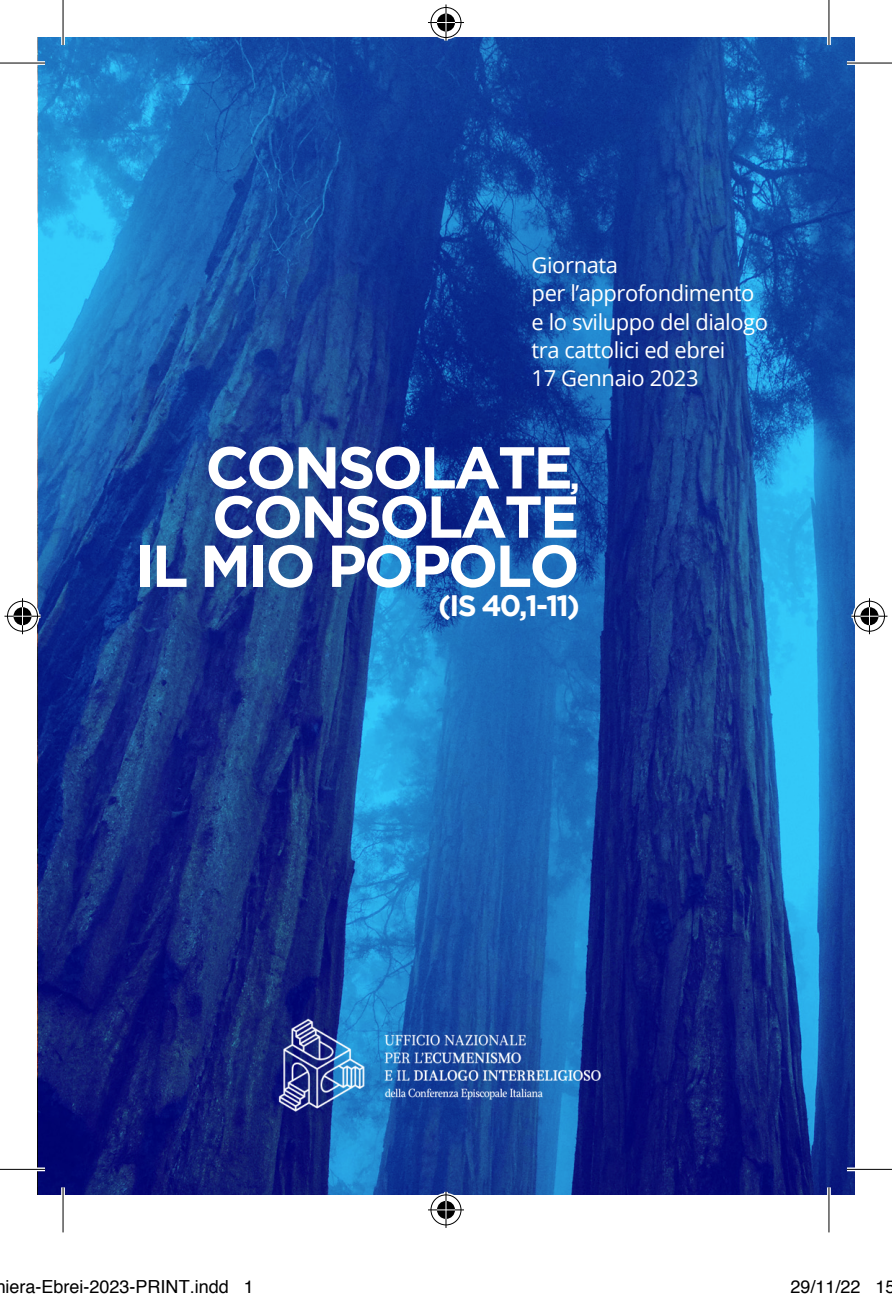
<style>
.page{position:relative;width:892px;height:1302px;background:#fff}
.page>*{position:absolute;margin:0;border:0;box-sizing:border-box;transform-origin:0 0}
.TestoCaslon{font:700 59.1px "Gotham";letter-spacing:-.045em;color:#fff}
.TestoCaslon-2{font:700 29.4px "Gotham";color:#fff}
.Testo_Open_light{font:21.9px/28.2px "Open Sans";letter-spacing:-.02em;color:#fff}
.t1{font:18px "Helvetica";color:#000}
.s1{font-size:35.1px}
</style>
<div class="page">
<img style="left:37px;top:37px;width:817px;height:1157px">
<img style="left:258px;top:997px;width:366px;height:133px">
<svg style="left:37px;top:61px;width:8px;height:4px"></svg>
<svg style="left:846px;top:61px;width:9px;height:4px"></svg>
<hr style="left:0;top:1167px;width:45px;height:3px;background:#fff">
<hr style="left:846px;top:1167px;width:45px;height:3px;background:#fff">
<svg style="left:61px;top:37px;width:4px;height:8px"></svg>
<svg style="left:61px;top:1187px;width:4px;height:8px"></svg>
<svg style="left:826px;top:0;width:4px;height:45px"></svg>
<svg style="left:826px;top:1187px;width:4px;height:45px"></svg>
<hr style="left:0;top:62px;width:45px;height:2px;background:#000">
<hr style="left:846px;top:62px;width:45px;height:2px;background:#000">
<hr style="left:0;top:1168px;width:45px;height:1px;background:#000">
<hr style="left:846px;top:1168px;width:45px;height:1px;background:#000">
<hr style="left:62px;top:0;width:2px;height:45px;background:#000">
<hr style="left:62px;top:1187px;width:2px;height:45px;background:#000">
<hr style="left:828px;top:0;width:1px;height:45px;background:#000">
<hr style="left:828px;top:1187px;width:1px;height:45px;background:#000">
<div style="left:429px;top:6px;width:34px;height:33px;border:4px solid #fff;border-radius:50%"></div>
<hr style="left:428px;top:21px;width:36px;height:3px;background:#fff">
<svg style="left:444px;top:4px;width:4px;height:36px"></svg>
<div style="left:435px;top:12px;width:22px;height:21px;border:4px solid #fff;border-radius:50%"></div>
<div style="left:430px;top:7px;width:31px;height:31px;border:1px solid #000;border-radius:50%"></div>
<hr style="left:428px;top:22px;width:36px;height:1px;background:#000">
<hr style="left:445px;top:4px;width:1px;height:36px;background:#000">
<svg style="left:437px;top:13px;width:18px;height:18px"></svg>
<div style="left:429px;top:1192px;width:34px;height:34px;border:4px solid #fff;border-radius:50%"></div>
<svg style="left:428px;top:1207px;width:36px;height:4px"></svg>
<svg style="left:444px;top:1191px;width:4px;height:36px"></svg>
<div style="left:435px;top:1198px;width:22px;height:22px;border:4px solid #fff;border-radius:50%"></div>
<div style="left:430px;top:1194px;width:31px;height:30px;border:1px solid #000;border-radius:50%"></div>
<hr style="left:428px;top:1209px;width:36px;height:1px;background:#000">
<hr style="left:445px;top:1191px;width:1px;height:36px;background:#000">
<svg style="left:437px;top:1200px;width:18px;height:18px"></svg>
<div style="left:6px;top:599px;width:33px;height:34px;border:4px solid #fff;border-radius:50%"></div>
<svg style="left:4px;top:614px;width:36px;height:4px"></svg>
<hr style="left:21px;top:598px;width:3px;height:36px;background:#fff">
<div style="left:12px;top:605px;width:21px;height:22px;border:4px solid #fff;border-radius:50%"></div>
<div style="left:7px;top:600px;width:31px;height:31px;border:1px solid #000;border-radius:50%"></div>
<hr style="left:4px;top:615px;width:36px;height:1px;background:#000">
<hr style="left:22px;top:598px;width:1px;height:36px;background:#000">
<svg style="left:14px;top:607px;width:18px;height:18px"></svg>
<div style="left:852px;top:599px;width:34px;height:34px;border:4px solid #fff;border-radius:50%"></div>
<svg style="left:851px;top:614px;width:36px;height:4px"></svg>
<svg style="left:867px;top:598px;width:4px;height:36px"></svg>
<div style="left:858px;top:605px;width:22px;height:22px;border:4px solid #fff;border-radius:50%"></div>
<div style="left:853px;top:600px;width:31px;height:31px;border:1px solid #000;border-radius:50%"></div>
<hr style="left:851px;top:615px;width:36px;height:1px;background:#000">
<hr style="left:868px;top:598px;width:1px;height:36px;background:#000">
<svg style="left:860px;top:607px;width:18px;height:18px"></svg>
<p class="Testo_Open_light" style="left:531px;top:251px;width:224px">Giornata<br>per l’approfondimento</p>
<p class="Testo_Open_light" style="left:531px;top:307px;width:238px">e lo sviluppo del dialogo</p>
<p class="Testo_Open_light" style="left:531px;top:335px;width:195px">tra cattolici ed ebrei</p>
<p class="Testo_Open_light" style="left:531px;top:363px;width:168px">17 Gennaio 2023</p>
<p class="TestoCaslon" style="left:205px;top:433px;width:376px">CONSOLATE<span class="s1">,</span></p>
<p class="TestoCaslon" style="left:212px;top:482px;width:369px">CONSOLATE</p>
<p class="TestoCaslon" style="left:135px;top:531px;width:446px">IL MIO POPOLO</p>
<p class="TestoCaslon-2" style="left:438px;top:589px;width:143px">(IS 40,1-11)</p>
<p class="t1" style="left:-5px;top:1272px;width:260px">hiera-Ebrei-2023-PRINT.indd 1</p>
<p class="t1" style="left:790px;top:1272px;width:107px">29/11/22 15</p>
</div>
